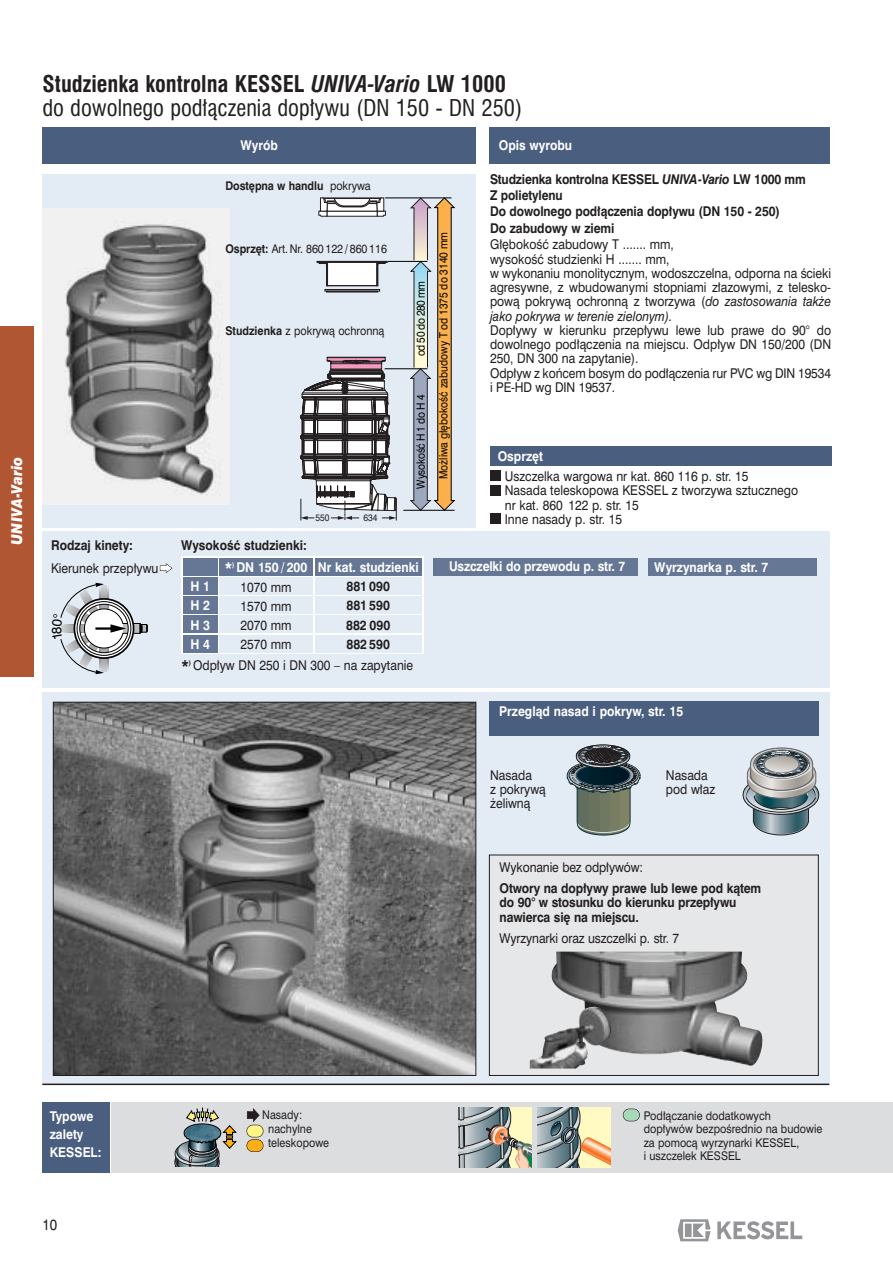
<style>
.page{position:relative;width:893px;height:1262px;background:#fff}
.page>*{position:absolute;margin:0;border:0;box-sizing:border-box;transform-origin:0 0}
.t1{font:condensed 22.5px/24px "Swiss 721 PL";color:#231f20}
.t2{font:700 16.5px "Swiss 721 PL";color:#231f20;scale:.9 1}
.t3{font:700 16.5px "Swiss 721 PL";color:#fff;scale:.9 1}
.t4{font:italic 900 15px "Swiss 721 PL";letter-spacing:.02em;color:#fff;scale:.9 1}
.t5{font:15px "Swiss 721 PL";color:#231f20;scale:.9 1}
.t6{font:13.5px/14.2px "Swiss 721 PL";color:#231f20;scale:.9 1}
.t7{font:700 13.5px/19.2px "Swiss 721 PL";letter-spacing:-.01em;color:#231f20;scale:.9 1}
.t8{font:700 13.5px/19.2px "Swiss 721 PL";color:#fff;text-align:justify;scale:.9 1}
.t9{font:12px/13.5px "Swiss 721 PL";color:#231f20;scale:.9 1}
.t10{font:700 12px "Swiss 721 PL";letter-spacing:-.005em;color:#231f20;scale:.9 1}
.t11{font:11.4px/22.6px "Swiss 721 PL";color:#000;scale:.9 1}
.t12{font:11.4px "Swiss 721 PL";letter-spacing:-.03em;color:#000;scale:.9 1}
.t13{font:9.45px "Swiss 721 PL";color:#231f20;scale:.9 1}
.s1{font-weight:700}
.s2{font-weight:700;font-style:italic}
.s3{font-weight:400}
.s4{font-style:italic}
.s5{font-weight:700;color:#fff}
</style>
<div class="page">
<svg style="left:717px;top:1221px;width:85px;height:18px"></svg>
<svg style="left:677px;top:1219px;width:33px;height:22px"></svg>
<div style="left:42px;top:692px;width:787px;height:392px;background:#e3ebf4"></div>
<svg style="left:491px;top:856px;width:325px;height:217px;fill:#e6e7e8"></svg>
<div style="left:42px;top:174px;width:434px;height:353px;background:#e3ebf4"></div>
<img style="left:42px;top:209px;width:188px;height:296px">
<div style="left:489px;top:127px;width:340px;height:36px;background:#4a5e7f"></div>
<div style="left:42px;top:531px;width:787px;height:157px;background:#e3ebf4"></div>
<div style="left:42px;top:127px;width:434px;height:36px;background:#4a5e7f"></div>
<hr style="left:42px;top:1083px;width:787px;height:2px;background:#231f20">
<svg style="left:160px;top:563px;width:12px;height:10px"></svg>
<img style="left:55px;top:704px;width:419px;height:369px">
<div style="left:53px;top:702px;width:423px;height:373px;border:1px solid #231f20"></div>
<div style="left:433px;top:558px;width:205px;height:17px;background:#657795"></div>
<div style="left:648px;top:558px;width:168px;height:17px;background:#657795"></div>
<svg style="left:181px;top:556px;width:242px;height:98px;fill:#fff"></svg>
<div style="left:183px;top:558px;width:34px;height:17px;background:#657795"></div>
<div style="left:183px;top:577px;width:34px;height:17px;background:#657795"></div>
<div style="left:183px;top:597px;width:34px;height:17px;background:#657795"></div>
<div style="left:183px;top:616px;width:34px;height:17px;background:#657795"></div>
<div style="left:183px;top:635px;width:34px;height:17px;background:#657795"></div>
<div style="left:219px;top:577px;width:94px;height:17px;background:#e3ebf4"></div>
<div style="left:219px;top:597px;width:94px;height:17px;background:#e3ebf4"></div>
<div style="left:219px;top:616px;width:94px;height:17px;background:#e3ebf4"></div>
<div style="left:219px;top:635px;width:94px;height:17px;background:#e3ebf4"></div>
<div style="left:315px;top:577px;width:106px;height:17px;background:#e3ebf4"></div>
<div style="left:315px;top:597px;width:106px;height:17px;background:#e3ebf4"></div>
<div style="left:315px;top:616px;width:106px;height:17px;background:#e3ebf4"></div>
<div style="left:315px;top:635px;width:106px;height:17px;background:#e3ebf4"></div>
<div style="left:219px;top:558px;width:94px;height:17px;background:#657795"></div>
<div style="left:315px;top:558px;width:106px;height:17px;background:#657795"></div>
<div style="left:0;top:326px;width:34px;height:351px;background:#b05632"></div>
<img style="left:585px;top:1016px;width:60px;height:38px">
<img style="left:594px;top:1006px;width:16px;height:20px">
<svg style="left:743px;top:747px;width:75px;height:88px"></svg>
<svg style="left:567px;top:744px;width:73px;height:91px"></svg>
<div style="left:489px;top:701px;width:330px;height:34px;background:#4a5e7f"></div>
<svg style="left:300px;top:357px;width:97px;height:163px"></svg>
<div style="left:325px;top:289px;width:55px;height:2px;background:#fff;border:1px solid #231f20"></div>
<div style="left:326px;top:291px;width:52px;height:1px;background:#fff;border:1px solid #231f20"></div>
<svg style="left:317px;top:261px;width:70px;height:25px"></svg>
<hr style="left:319px;top:261px;width:65px;height:1px;background:#231f20">
<svg style="left:318px;top:198px;width:67px;height:18px"></svg>
<hr style="left:388px;top:261px;width:39px;height:1px;background:#000">
<hr style="left:384px;top:368px;width:43px;height:1px;background:#000">
<hr style="left:385px;top:198px;width:66px;height:1px;background:#000">
<hr style="left:403px;top:510px;width:51px;height:1px;background:#000">
<svg style="left:410px;top:197px;width:45px;height:313px"></svg>
<div style="left:490px;top:446px;width:341px;height:19px;background:#4a5e7f"></div>
<div style="left:490px;top:470px;width:10px;height:11px;background:#231f20"></div>
<div style="left:490px;top:485px;width:10px;height:10px;background:#231f20"></div>
<div style="left:490px;top:513px;width:10px;height:10px;background:#231f20"></div>
<div style="left:112px;top:1102px;width:780px;height:71px;background:#dcddde"></div>
<div style="left:43px;top:1102px;width:67px;height:71px;background:#4a5e7f"></div>
<svg style="left:247px;top:1108px;width:13px;height:14px"></svg>
<svg style="left:174px;top:1107px;width:62px;height:59px"></svg>
<div style="left:623px;top:1108px;width:16px;height:13px;background:#a7d8b7;border-radius:6px"></div>
<div style="left:622px;top:1108px;width:17px;height:13px;border:1px solid #231f20;border-radius:6px"></div>
<div style="left:247px;top:1125px;width:16px;height:12px;background:#fff685;border-radius:6px"></div>
<div style="left:246px;top:1124px;width:17px;height:13px;border:1px solid #231f20;border-radius:6px"></div>
<div style="left:247px;top:1139px;width:16px;height:12px;background:#fcaf17;border-radius:6px"></div>
<div style="left:246px;top:1139px;width:17px;height:13px;border:1px solid #231f20;border-radius:6px"></div>
<svg style="left:537px;top:1108px;width:73px;height:59px;background:#b0af9a"></svg>
<img style="left:458px;top:1108px;width:73px;height:59px">
<svg style="left:60px;top:583px;width:88px;height:91px"></svg>
<p class="t4" style="left:12px;top:545px;width:99px;rotate:-90deg">UNIVA-Vario</p>
<h1 class="t1" style="left:43px;top:75px;width:481px"><span class="s1">Studzienka kontrolna KESSEL</span> <span class="s2">UNIVA-Vario</span> <span class="s1">LW 1000 </span>do dowolnego pod∏àczenia dop∏ywu (DN 150 - DN 250)</h1>
<p class="t8" style="left:240px;top:137px;width:43px">Wyrób</p>
<p class="t8" style="left:498px;top:138px;width:83px">Opis wyrobu</p>
<p class="t7" style="left:51px;top:537px;width:93px">Rodzaj kinety:</p>
<p class="t6" style="left:51px;top:562px;width:121px">Kierunek przep∏ywu</p>
<p class="t10" style="left:225px;top:182px;width:163px">Dost´pna w handlu <span class="s3">pokrywa</span></p>
<p class="t9" style="left:225px;top:243px;width:181px"><span class="s1">Osprz´t:</span> Art. Nr. 860 122 / 860 116</p>
<p class="t9" style="left:225px;top:325px;width:178px"><span class="s1">Studzienka</span> z pokrywà ochronnà</p>
<p class="t13" style="left:315px;top:514px;width:17px">550</p>
<p class="t13" style="left:363px;top:514px;width:17px">634</p>
<p class="t11" style="left:410px;top:479px;width:276px;text-indent:123px;rotate:-90deg">od 50 do 280 mm<br>Mo˝liwa g∏´bokoÊç zabudowy T od 1375 do 3140 mm</p>
<p class="t12" style="left:416px;top:488px;width:106px;rotate:-90deg">WysokoÊç H 1 do H 4</p>
<p class="t7" style="left:490px;top:172px;width:352px;line-height:16.4px">Studzienka kontrolna KESSEL <span class="s4">UNIVA-Vario</span> LW 1000 mm Z polietylenu<br>Do dowolnego pod∏àczenia dop∏ywu (DN 150 - 250)<br>Do zabudowy w ziemi</p>
<p class="t6" style="left:490px;top:239px;width:380px">G∏´bokoÊç zabudowy T ....... mm,<br>wysokoÊç studzienki H ....... mm,<br>w wykonaniu monolitycznym, wodoszczelna, odporna na Êcieki agresywne, z wbudowanymi stopniami z∏azowymi, z telesko&shy;powà pokrywà ochronnà z tworzywa (<span class="s4">do zastosowania tak˝e jako pokrywa w terenie zielonym).</span></p>
<p class="t6" style="left:490px;top:324px;width:380px">Dop∏ywy w kierunku przep∏ywu lewe lub prawe do 90° do dowolnego pod∏àczenia na miejscu. Odp∏yw DN 150/200 (DN 250, DN 300 na zapytanie).<br>Odp∏yw z koƒcem bosym do pod∏àczenia rur PVC wg DIN 19534 i PE-HD wg DIN 19537.</p>
<p class="t8" style="left:497px;top:448px;width:52px">Osprz´t</p>
<p class="t6" style="left:505px;top:471px;width:327px">Uszczelka wargowa nr kat. 860 116 p. str. 15<br>Nasada teleskopowa KESSEL z tworzywa sztucznego nr kat. 860 122 p. str. 15<br>Inne nasady p. str. 15</p>
<p class="t7" style="left:181px;top:537px;width:141px">WysokoÊç studzienki:</p>
<p class="t8" style="left:190px;top:578px;width:23px">H 1<br>H 2<br>H 3<br>H 4</p>
<p class="t3" style="left:225px;top:562px;width:10px">*</p>
<p class="t6" style="left:232px;top:559px;width:85px;line-height:19.2px;text-align:center"><sup>)</sup> <span class="s5">DN 150 / 200<br></span>1070 mm<br>1570 mm<br>2070 mm<br>2570 mm</p>
<p class="t8" style="left:318px;top:559px;width:114px">Nr kat. studzienki</p>
<p class="t7" style="left:346px;top:578px;width:50px;text-align:justify">881 090<br>881 590<br>882 090<br>882 590</p>
<p class="t2" style="left:181px;top:660px;width:10px">*</p>
<p class="t6" style="left:189px;top:660px;width:251px"><sup>)</sup> Odp∏yw DN 250 i DN 300 – na zapytanie</p>
<p class="t8" style="left:449px;top:558px;width:197px">Uszczelki do przewodu p. str. 7</p>
<p class="t8" style="left:654px;top:559px;width:128px">Wyrzynarka p. str. 7</p>
<p class="t8" style="left:499px;top:703px;width:206px">Przeglàd nasad i pokryw, str. 15</p>
<p class="t6" style="left:490px;top:769px;width:63px">Nasada<br>z pokrywà ˝eliwnà</p>
<p class="t6" style="left:666px;top:769px;width:56px">Nasada pod w∏az</p>
<p class="t6" style="left:499px;top:861px;width:161px">Wykonanie bez odp∏ywów:</p>
<p class="t7" style="left:499px;top:882px;width:292px;line-height:14.2px">Otwory na dop∏ywy prawe lub lewe pod kàtem do 90° w stosunku do kierunku przep∏ywu nawierca si´ na miejscu.</p>
<p class="t6" style="left:499px;top:932px;width:201px">Wyrzynarki oraz uszczelki p. str. 7</p>
<p class="t8" style="left:50px;top:1108px;width:59px;line-height:18px;text-align:left">Typowe zalety<br>KESSEL:</p>
<p class="t9" style="left:262px;top:1109px;width:46px">Nasady:</p>
<p class="t9" style="left:643px;top:1110px;width:200px">Pod∏àczanie dodatkowych dop∏ywów bezpoÊrednio na budowie za pomocà wyrzynarki KESSEL,<br>i uszczelek KESSEL</p>
<p class="t9" style="left:268px;top:1122px;width:69px;line-height:14.4px">nachylne teleskopowe</p>
<p class="t5" style="left:43px;top:1219px;width:18px">10</p>
</div>
